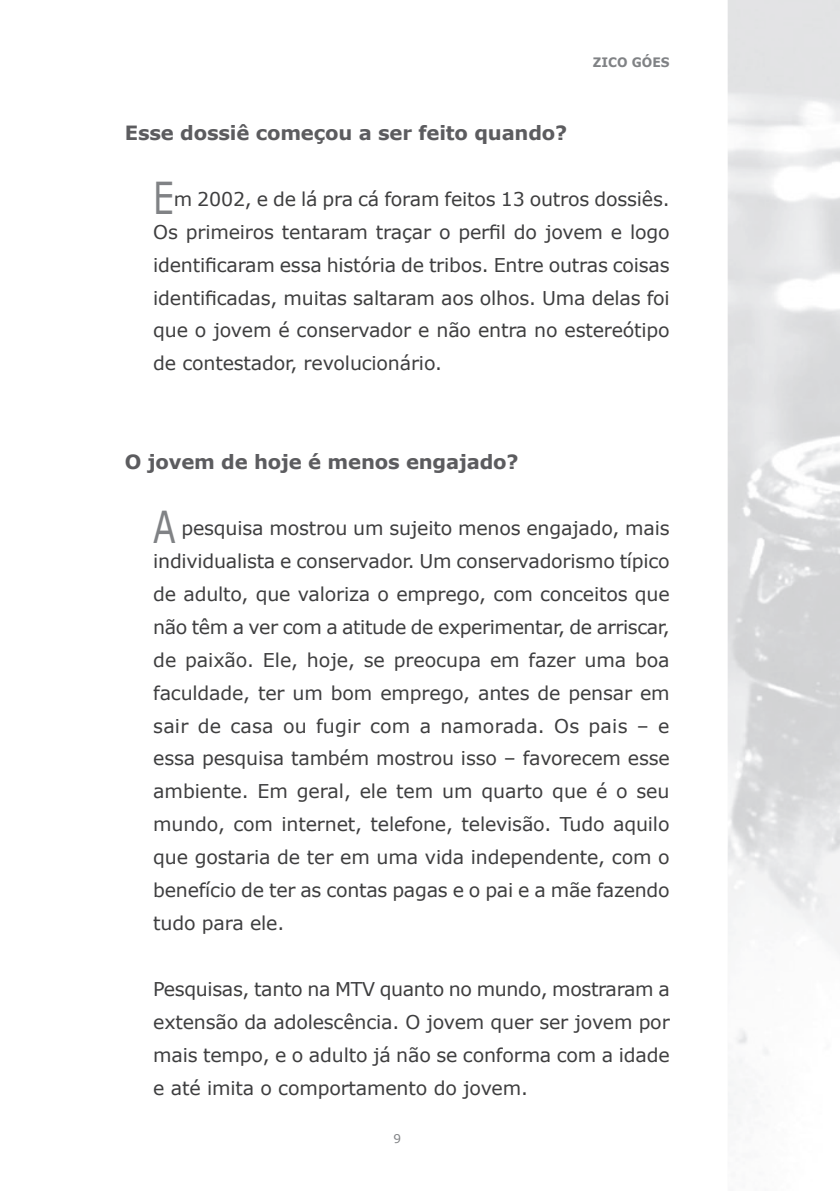
<style>
.page{position:relative;width:840px;height:1191px;background:#fff}
.page>*{position:absolute;margin:0;border:0;box-sizing:border-box;transform-origin:0 0}
.Texto_1{font:44px "Verdana";color:#808285;scale:.75 1}
.Subtitulo{font:700 19.6px "Verdana";letter-spacing:-.01em;color:#5c5c5f}
.Texto_1-2{font:19px/32.8px "Verdana";letter-spacing:-.01em;color:#3e3e3f;text-align:justify}
.Nome_capitulo_-_dir{font:700 13px "Verdana";color:#808285;scale:.95 1}
.t1{font:12px "Verdana";color:#808285}
</style>
<div class="page">
<svg style="left:727px;top:0;width:112px;height:1124px"></svg>
<p class="Nome_capitulo_-_dir" style="left:592px;top:54px;width:19px">Zico</p>
<p class="Nome_capitulo_-_dir" style="left:631px;top:54px;width:31px">Góes</p>
<p class="Subtitulo" style="left:125px;top:120px;width:443px">Esse dossiê começou a ser feito quando?</p>
<p class="Texto_1" style="left:153px;top:170px;width:29px">E</p>
<p class="Texto_1-2" style="left:153px;top:182px;width:518px;text-indent:21px">m 2002, e de lá pra cá foram feitos 13 outros dossiês.<br>Os primeiros tentaram traçar o perfil do jovem e logo identificaram essa história de tribos. Entre outras coisas identificadas, muitas saltaram aos olhos. Uma delas foi que o jovem é conservador e não entra no estereótipo de contestador, revolucionário.</p>
<p class="Subtitulo" style="left:125px;top:449px;width:395px">O jovem de hoje é menos engajado?</p>
<p class="Texto_1" style="left:153px;top:499px;width:32px">A</p>
<p class="Texto_1-2" style="left:153px;top:511px;width:518px;text-indent:28px">pesquisa mostrou um sujeito menos engajado, mais individualista e conservador. Um conservadorismo típico de adulto, que valoriza o emprego, com conceitos que não têm a ver com a atitude de experimentar, de arriscar, de paixão. Ele, hoje, se preocupa em fazer uma boa faculdade, ter um bom emprego, antes de pensar em sair de casa ou fugir com a namorada. Os pais – e essa pesquisa também mostrou isso – favorecem esse ambiente. Em geral, ele tem um quarto que é o seu mundo, com internet, telefone, televisão. Tudo aquilo que gostaria de ter em uma vida independente, com o benefício de ter as contas pagas e o pai e a mãe fazendo tudo para ele.</p>
<p class="Texto_1-2" style="left:153px;top:972px;width:517px">Pesquisas, tanto na MTV quanto no mundo, mostraram a extensão da adolescência. O jovem quer ser jovem por mais tempo, e o adulto já não se conforma com a idade e até imita o comportamento do jovem.</p>
<p class="t1" style="left:393px;top:1131px;width:9px">9</p>
</div>
